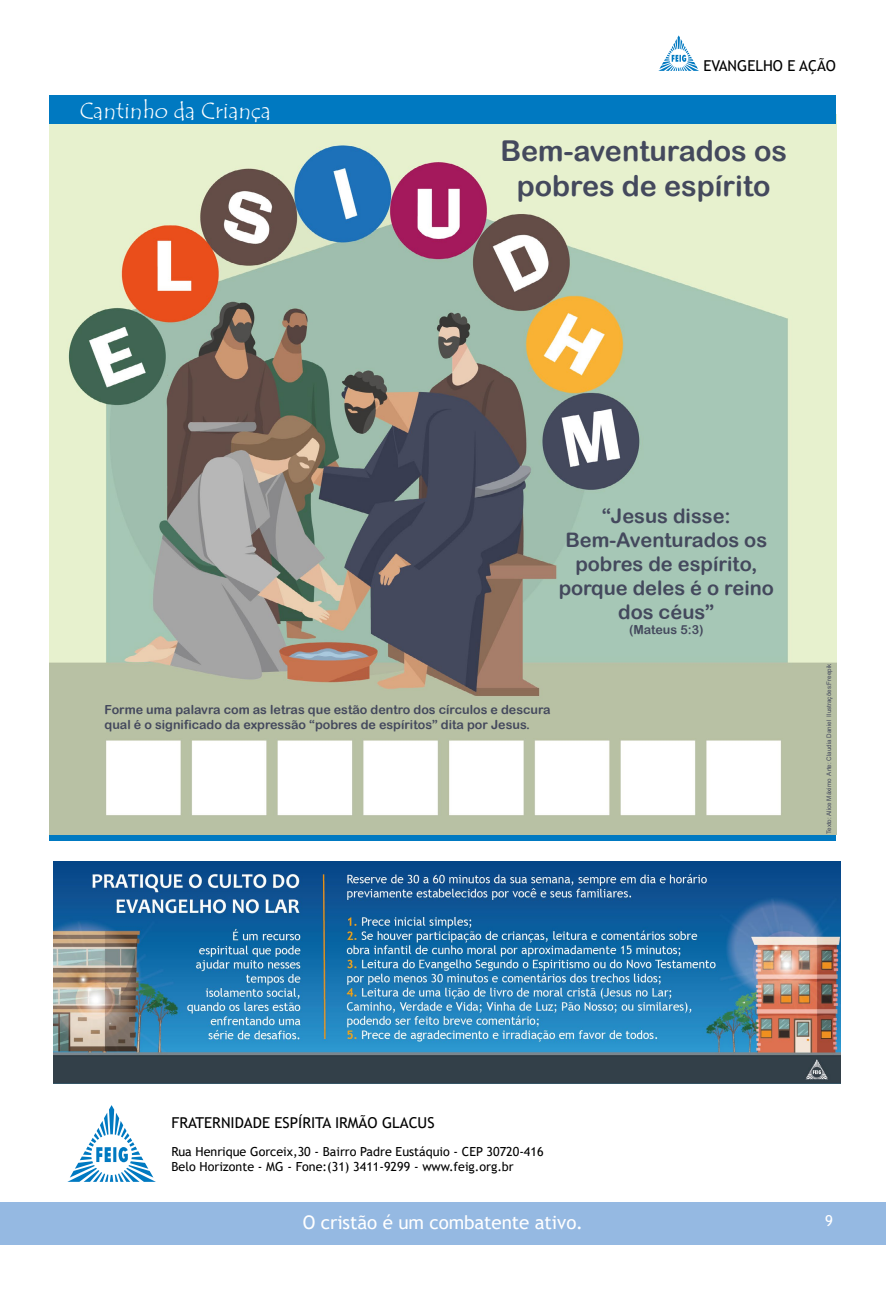
<style>
.page{position:relative;width:886px;height:1294px;background:#fff}
.page>*{position:absolute;margin:0;border:0;box-sizing:border-box;transform-origin:0 0}
.t1{font:28.75px/34.5px "Arial Rounded MT Bold";color:#44495d;text-align:center}
.t2{font:22.5px "Tempus Sans ITC";color:#fff}
.t3{font:20px/24px "Arial Rounded MT Bold";color:#44495d;text-align:center}
.t4{font:18.75px "Trebuchet MS";letter-spacing:-.005em;color:#fff}
.t5{font:15px "Trebuchet MS";color:#000}
.t6{font:15px "Trebuchet MS";color:#fff}
.t7{font:12.5px/15px "Arial Rounded MT Bold";color:#44495d}
.t8{font:12.5px/15px "Trebuchet MS";color:#000}
.t9{font:6.25px "Arial";color:#44495d}
</style>
<div class="page">
<svg style="left:658px;top:35px;width:41px;height:36px"></svg>
<div style="left:0;top:1201px;width:886px;height:43px;background:#95b9e2"></div>
<div style="left:50px;top:834px;width:786px;height:6px;background:#0079c1"></div>
<svg style="left:69px;top:1105px;width:85px;height:76px"></svg>
<img style="left:50px;top:124px;width:786px;height:710px">
<div style="left:50px;top:96px;width:786px;height:28px;background:#0079c1"></div>
<img style="left:54px;top:861px;width:786px;height:222px">
<h2 class="t2" style="left:80px;top:96px;width:193px">Cantinho da Criança</h2>
<p class="t5" style="left:703px;top:56px;width:134px">EVANGELHO E AÇÃO</p>
<h1 class="t1" style="left:500px;top:133px;width:288px">Bem-aventurados os pobres de espírito</h1>
<h3 class="t3" style="left:559px;top:504px;width:217px">“Jesus disse:<br>Bem-Aventurados os pobres de espírito, porque deles é o reino dos céus”</h3>
<p class="t7" style="left:629px;top:622px;width:76px">(Mateus 5:3)</p>
<p class="t7" style="left:105px;top:701px;width:448px">Forme uma palavra com as letras que estão dentro dos círculos e descura qual é o significado da expressão “pobres de espíritos” dita por Jesus.</p>
<p class="t5" style="left:172px;top:1113px;width:264px">FRATERNIDADE ESPÍRITA IRMÃO GLACUS</p>
<p class="t8" style="left:172px;top:1143px;width:373px">Rua Henrique Gorceix,30 - Bairro Padre Eustáquio - CEP 30720-416<br>Belo Horizonte - MG - Fone:(31) 3411-9299 - www.feig.org.br</p>
<p class="t9" style="left:825px;top:834px;width:172px;rotate:-90deg">Texto: Alice Máximo Arte: Claudia Daniel Ilustrações:Freepik</p>
<h3 class="t4" style="left:303px;top:1210px;width:282px">O cristão é um combatente ativo.</h3>
<p class="t6" style="left:825px;top:1211px;width:9px">9</p>
</div>
